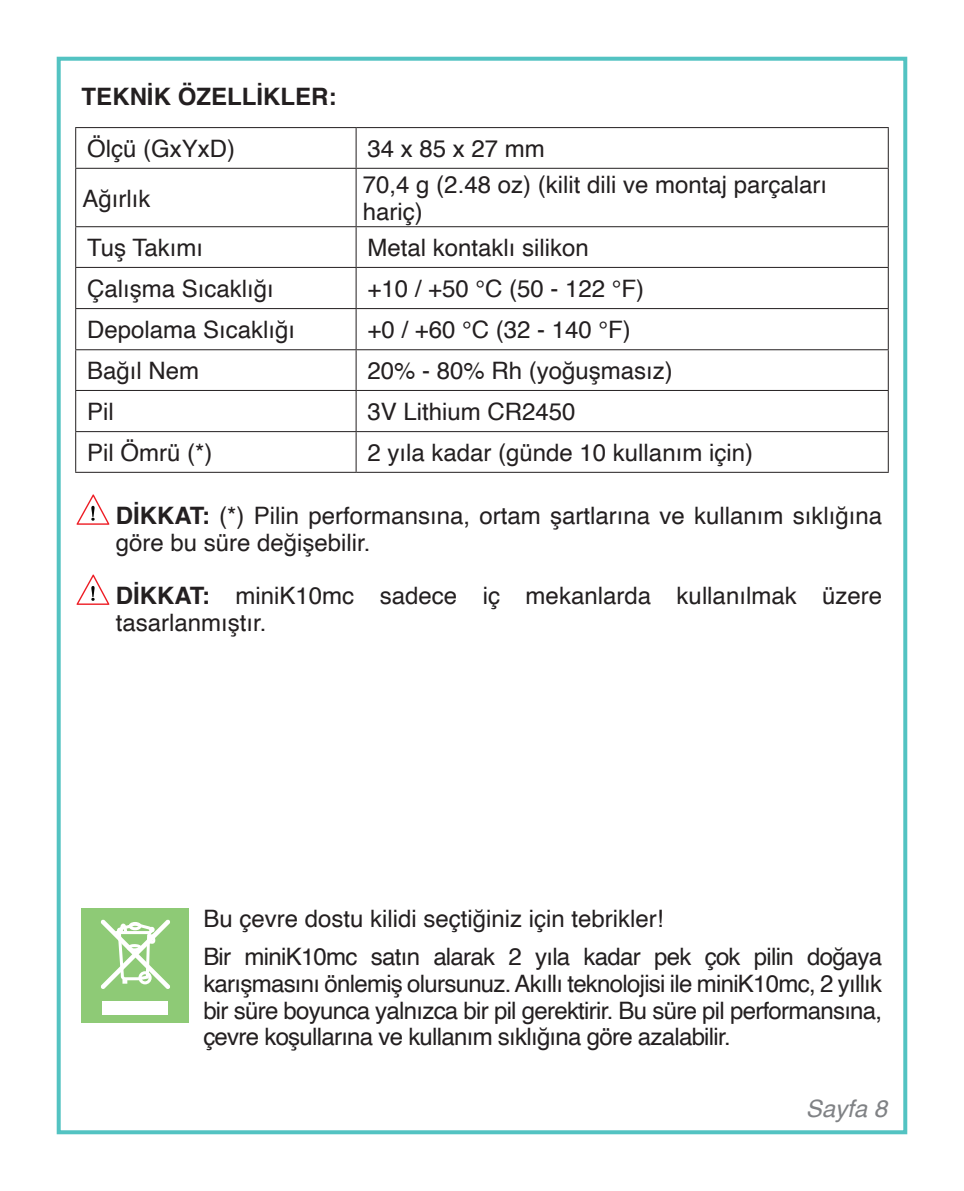
<style>
.page{position:relative;width:964px;height:1191px;background:#fff}
.page>*{position:absolute;margin:0;border:0;box-sizing:border-box;transform-origin:0 0}
.Düz_Metin{font:24px/26.8px "Helvetica";color:#231f20}
.Başlık{font:700 24px "Helvetica";color:#231f20}
.t1{font:italic 24px "Helvetica";color:#808285}
.s1{font-weight:700}
</style>
<div class="page">
<div style="left:57px;top:57px;width:850px;height:1077px;border:4px solid #53c3c2"></div>
<hr style="left:75px;top:127px;width:281px;height:1px;background:#231f20">
<hr style="left:75px;top:128px;width:1px;height:40px;background:#231f20">
<hr style="left:356px;top:127px;width:533px;height:1px;background:#231f20">
<hr style="left:355px;top:128px;width:2px;height:40px;background:#231f20">
<hr style="left:887px;top:128px;width:2px;height:40px;background:#231f20">
<hr style="left:75px;top:168px;width:281px;height:1px;background:#231f20">
<hr style="left:75px;top:169px;width:1px;height:57px;background:#231f20">
<hr style="left:356px;top:168px;width:533px;height:1px;background:#231f20">
<hr style="left:355px;top:169px;width:2px;height:57px;background:#231f20">
<hr style="left:887px;top:169px;width:2px;height:57px;background:#231f20">
<hr style="left:75px;top:226px;width:281px;height:1px;background:#231f20">
<hr style="left:75px;top:227px;width:1px;height:40px;background:#231f20">
<hr style="left:356px;top:226px;width:533px;height:1px;background:#231f20">
<hr style="left:355px;top:227px;width:2px;height:40px;background:#231f20">
<hr style="left:887px;top:227px;width:2px;height:40px;background:#231f20">
<hr style="left:75px;top:267px;width:281px;height:1px;background:#231f20">
<hr style="left:75px;top:268px;width:1px;height:40px;background:#231f20">
<hr style="left:356px;top:267px;width:533px;height:1px;background:#231f20">
<hr style="left:355px;top:268px;width:2px;height:40px;background:#231f20">
<hr style="left:887px;top:268px;width:2px;height:40px;background:#231f20">
<hr style="left:75px;top:308px;width:281px;height:1px;background:#231f20">
<hr style="left:75px;top:309px;width:1px;height:40px;background:#231f20">
<hr style="left:356px;top:308px;width:533px;height:1px;background:#231f20">
<hr style="left:355px;top:309px;width:2px;height:40px;background:#231f20">
<hr style="left:887px;top:309px;width:2px;height:40px;background:#231f20">
<hr style="left:75px;top:349px;width:281px;height:1px;background:#231f20">
<hr style="left:75px;top:350px;width:1px;height:40px;background:#231f20">
<hr style="left:356px;top:349px;width:533px;height:1px;background:#231f20">
<hr style="left:355px;top:350px;width:2px;height:40px;background:#231f20">
<hr style="left:887px;top:350px;width:2px;height:40px;background:#231f20">
<hr style="left:75px;top:390px;width:281px;height:1px;background:#231f20">
<hr style="left:75px;top:391px;width:1px;height:40px;background:#231f20">
<hr style="left:356px;top:390px;width:533px;height:1px;background:#231f20">
<hr style="left:355px;top:391px;width:2px;height:40px;background:#231f20">
<hr style="left:887px;top:391px;width:2px;height:40px;background:#231f20">
<hr style="left:75px;top:431px;width:281px;height:1px;background:#231f20">
<hr style="left:75px;top:432px;width:1px;height:40px;background:#231f20">
<hr style="left:356px;top:431px;width:533px;height:1px;background:#231f20">
<hr style="left:355px;top:432px;width:2px;height:40px;background:#231f20">
<hr style="left:887px;top:432px;width:2px;height:40px;background:#231f20">
<hr style="left:75px;top:471px;width:281px;height:2px;background:#231f20">
<hr style="left:356px;top:471px;width:533px;height:2px;background:#231f20">
<div style="left:82px;top:908px;width:107px;height:114px;background:#8eca76"></div>
<div style="left:102px;top:1002px;width:66px;height:13px;background:#fff"></div>
<svg style="left:101px;top:919px;width:69px;height:70px"></svg>
<svg style="left:77px;top:494px;width:32px;height:31px"></svg>
<svg style="left:77px;top:574px;width:32px;height:31px"></svg>
<p class="Başlık" style="left:82px;top:81px;width:256px">TEKNİK ÖZELLİKLER:</p>
<p class="Düz_Metin" style="left:87px;top:136px;width:150px">Ölçü (GxYxD)</p>
<p class="Düz_Metin" style="left:367px;top:136px;width:179px">34 x 85 x 27 mm</p>
<p class="Düz_Metin" style="left:82px;top:185px;width:70px">Ağırlık</p>
<p class="Düz_Metin" style="left:363px;top:172px;width:466px">70,4 g (2.48 oz) (kilit dili ve montaj parçaları hariç)</p>
<p class="Düz_Metin" style="left:87px;top:235px;width:118px">Tuş Takımı</p>
<p class="Düz_Metin" style="left:367px;top:235px;width:223px">Metal kontaklı silikon</p>
<p class="Düz_Metin" style="left:87px;top:276px;width:188px">Çalışma Sıcaklığı</p>
<p class="Düz_Metin" style="left:367px;top:276px;width:278px">+10 / +50 °C (50 - 122 °F)</p>
<p class="Düz_Metin" style="left:87px;top:317px;width:210px">Depolama Sıcaklığı</p>
<p class="Düz_Metin" style="left:367px;top:317px;width:265px">+0 / +60 °C (32 - 140 °F)</p>
<p class="Düz_Metin" style="left:87px;top:358px;width:114px">Bağıl Nem</p>
<p class="Düz_Metin" style="left:367px;top:358px;width:307px">20% - 80% Rh (yoğuşmasız)</p>
<p class="Düz_Metin" style="left:87px;top:399px;width:28px">Pil</p>
<p class="Düz_Metin" style="left:367px;top:399px;width:210px">3V Lithium CR2450</p>
<p class="Düz_Metin" style="left:87px;top:440px;width:127px">Pil Ömrü (*)</p>
<p class="Düz_Metin" style="left:367px;top:440px;width:387px">2 yıla kadar (günde 10 kullanım için)</p>
<p class="Düz_Metin" style="left:116px;top:503px;width:768px"><span class="s1">DİKKAT:</span> (*) Pilin performansına, ortam şartlarına ve kullanım sıklığına göre bu süre değişebilir.</p>
<p class="Düz_Metin" style="left:116px;top:583px;width:768px"><span class="s1">DİKKAT:</span> miniK10mc sadece iç mekanlarda kullanılmak üzere tasarlanmıştır.</p>
<p class="Düz_Metin" style="left:203px;top:905px;width:462px">Bu çevre dostu kilidi seçtiğiniz için tebrikler!</p>
<p class="Düz_Metin" style="left:203px;top:943px;width:680px;text-align:justify">Bir miniK10mc satın alarak 2 yıla kadar pek çok pilin doğaya karışmasını önlemiş olursunuz. Akıllı teknolojisi ile miniK10mc, 2 yıllık bir süre boyunca yalnızca bir pil gerektirir. Bu süre pil performansına, çevre koşullarına ve kullanım sıklığına göre azalabilir.</p>
<p class="t1" style="left:806px;top:1089px;width:83px">Sayfa 8</p>
</div>
